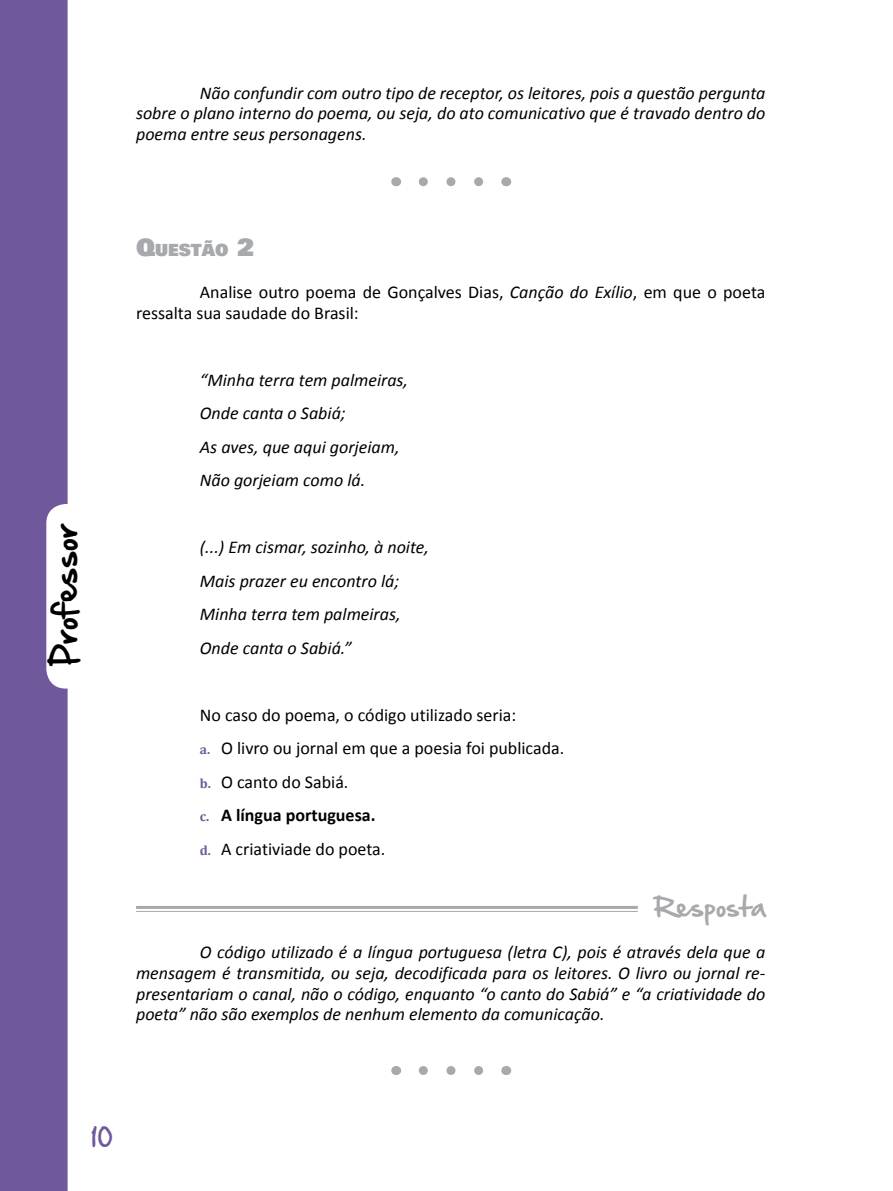
<style>
.page{position:relative;width:893px;height:1191px;background:#fff}
.page>*{position:absolute;margin:0;border:0;box-sizing:border-box;transform-origin:0 0}
.t1{font:30px "Hand Of Sean";color:#000}
.t2{font:24px "Hand Of Sean";color:#a7a9ac}
.t3{font:24px "Hand Of Sean";color:#6f599c}
.t4{font:italic 18px/33.5px "Calibri";color:#000;text-align:justify}
.t5{font:18px/33.5px "Calibri";color:#000}
.t6{font:900 16.8px "Univers";color:#a7a9ac}
.s1{font-size:24px}
.s2{font-style:italic}
.s3{font-family:"Cambria";font-weight:700;font-size:13.5px;color:#6f599c}
.s4{font-weight:700}
</style>
<div class="page">
<div style="left:0;top:0;width:68px;height:1191px;background:#6f599c"></div>
<svg style="left:423px;top:177px;width:60px;height:9px"></svg>
<hr style="left:136px;top:906px;width:502px;height:3px;background:#a7a9ac">
<hr style="left:136px;top:911px;width:502px;height:1px;background:#a7a9ac">
<svg style="left:423px;top:1066px;width:60px;height:9px"></svg>
<h1 class="t1" style="left:38px;top:667px;width:145px;rotate:-90deg">Professor</h1>
<p class="t4" style="left:136px;top:82px;width:631px;line-height:20.7px;text-indent:64px">Não confundir com outro tipo de receptor, os leitores, pois a questão pergunta sobre o plano interno do poema, ou seja, do ato comunicativo que é travado dentro do poema entre seus personagens.</p>
<p class="t6" style="left:136px;top:239px;width:119px"><span class="s1">Q</span>UESTÃO <span class="s1">2</span></p>
<p class="t5" style="left:136px;top:282px;width:631px;line-height:20.7px;text-indent:64px">Analise outro poema de Gonçalves Dias, <span class="s2">Canção do Exílio</span>, em que o poeta ressalta sua saudade do Brasil:</p>
<p class="t4" style="left:200px;top:362px;width:210px;text-align:left">“Minha terra tem palmeiras,<br>Onde canta o Sabiá;<br>As aves, que aqui gorjeiam,<br>Não gorjeiam como lá.</p>
<p class="t4" style="left:200px;top:530px;width:231px;text-align:left">(...) Em cismar, sozinho, à noite,<br>Mais prazer eu encontro lá;<br>Minha terra tem palmeiras,<br>Onde canta o Sabiá.”</p>
<p class="t5" style="left:200px;top:698px;width:366px">No caso do poema, o código utilizado seria:<br><span class="s3">a.</span> O livro ou jornal em que a poesia foi publicada. <span class="s3">b.</span> O canto do Sabiá.<br><span class="s3">c.</span> <span class="s4">A língua portuguesa.<br></span><span class="s3">d.</span> A criativiade do poeta.</p>
<h2 class="t2" style="left:653px;top:885px;width:114px">Resposta</h2>
<p class="t4" style="left:136px;top:941px;width:631px;line-height:20.7px;text-indent:64px">O código utilizado é a língua portuguesa (letra C), pois é através dela que a mensagem é transmitida, ou seja, decodificada para os leitores. O livro ou jornal re&shy;presentariam o canal, não o código, enquanto “o canto do Sabiá” e “a criatividade do poeta” não são exemplos de nenhum elemento da comunicação.</p>
<h2 class="t3" style="left:91px;top:1115px;width:23px">10</h2>
</div>
